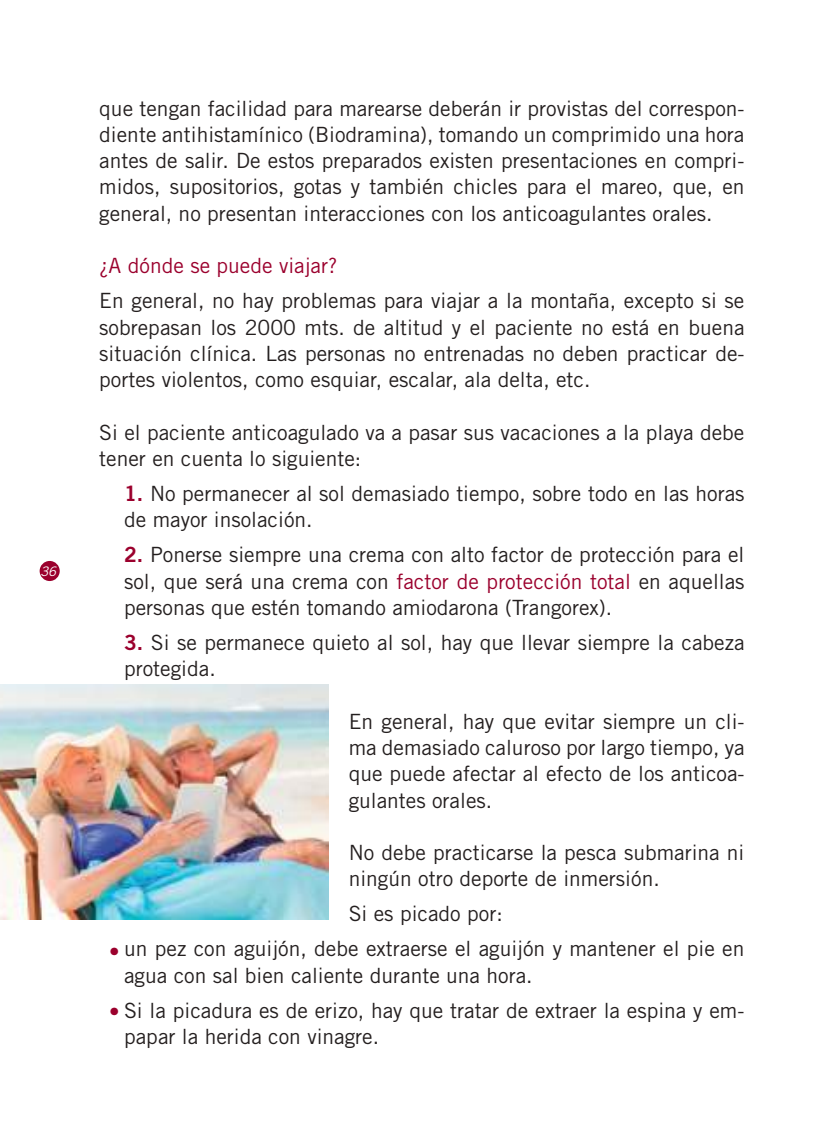
<style>
.page{position:relative;width:819px;height:1142px;background:#fff}
.page>*{position:absolute;margin:0;border:0;box-sizing:border-box;transform-origin:0 0}
.t1{font:21px/26.2px "Trade Gothic";color:#241f1f}
.t2{font:21px "Trade Gothic";color:#9b002d}
.t3{font:italic 13.12px "Trade Gothic";color:#fff}
.s1{font-family:"Trade Gothic Bold Two";color:#9b002d}
.s2{color:#9b002d}
</style>
<div class="page">
<div style="left:40px;top:560px;width:20px;height:21px;background:#9b002d;border-radius:50%"></div>
<img style="left:0;top:684px;width:329px;height:235px">
<p class="t3" style="left:41px;top:563px;width:17px">36</p>
<p class="t1" style="left:99px;top:95px;width:646px;text-align:justify">que tengan facilidad para marearse deberán ir provistas del correspon&shy;diente antihistamínico (Biodramina), tomando un comprimido una hora antes de salir. De estos preparados existen presentaciones en compri&shy;midos, supositorios, gotas y también chicles para el mareo, que, en general, no presentan interacciones con los anticoagulantes orales.</p>
<p class="t2" style="left:99px;top:253px;width:239px">¿A dónde se puede viajar?</p>
<p class="t1" style="left:99px;top:287px;width:646px;text-align:justify">En general, no hay problemas para viajar a la montaña, excepto si se sobrepasan los 2000 mts. de altitud y el paciente no está en buena situación clínica. Las personas no entrenadas no deben practicar de&shy;portes violentos, como esquiar, escalar, ala delta, etc.</p>
<p class="t1" style="left:99px;top:418px;width:646px">Si el paciente anticoagulado va a pasar sus vacaciones a la playa debe tener en cuenta lo siguiente:</p>
<p class="t1" style="left:124px;top:480px;width:622px"><span class="s1">1.</span> No permanecer al sol demasiado tiempo, sobre todo en las horas de mayor insolación.</p>
<p class="t1" style="left:124px;top:541px;width:622px;text-align:justify"><span class="s1">2.</span> Ponerse siempre una crema con alto factor de protección para el sol, que será una crema con <span class="s2">factor de protección total</span> en aquellas personas que estén tomando amiodarona (Trangorex).</p>
<p class="t1" style="left:124px;top:628px;width:622px"><span class="s1">3.</span> Si se permanece quieto al sol, hay que llevar siempre la cabeza protegida.</p>
<p class="t1" style="left:349px;top:707px;width:397px;text-align:justify">En general, hay que evitar siempre un cli&shy;ma demasiado caluroso por largo tiempo, ya que puede afectar al efecto de los anticoa&shy;gulantes orales.</p>
<p class="t1" style="left:349px;top:838px;width:397px">No debe practicarse la pesca submarina ni ningún otro deporte de inmersión.</p>
<p class="t1" style="left:124px;top:895px;width:622px;line-height:35px;text-indent:224px">Si es picado por:<br>un pez con aguijón, debe extraerse el aguijón y mantener el pie en</p>
<p class="t1" style="left:124px;top:961px;width:410px">agua con sal bien caliente durante una hora.</p>
<p class="t1" style="left:124px;top:996px;width:622px;text-indent:-15px"><span class="s2">•</span> Si la picadura es de erizo, hay que tratar de extraer la espina y em&shy;papar la herida con vinagre.</p>
<p class="t2" style="left:109px;top:938px;width:12px">•</p>
</div>
